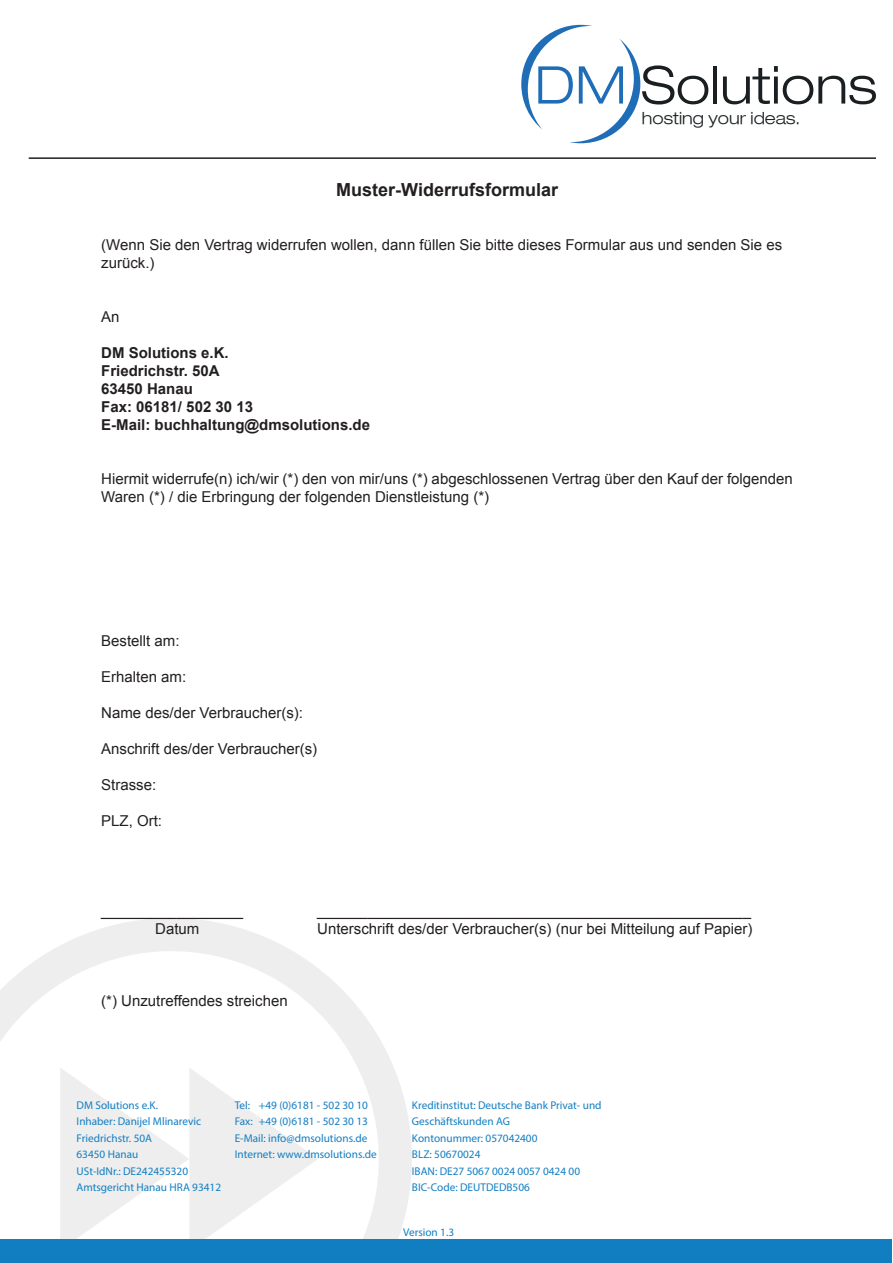
<style>
.page{position:relative;width:893px;height:1263px;background:#fff}
.page>*{position:absolute;margin:0;border:0;box-sizing:border-box;transform-origin:0 0}
.t1{font:300 expanded 52.05px "Helvetica Neue LT";color:#1a1f21}
.t2{font:700 18px "Arial";color:#231f20}
.t3{font:300 expanded 16.8px "Helvetica Neue LT";color:#1a1f21}
.t4{font:15px/18px "Arial";color:#231f20}
.t5{font:700 15px "Arial";color:#231f20}
.t6{font:11.25px/16.5px "Myriad Pro";color:#127ec2}
.s1{color:#1e6db6}
</style>
<div class="page">
<div style="left:0;top:1239px;width:892px;height:24px;background:#127ec2"></div>
<svg style="left:521px;top:25px;width:119px;height:118px"></svg>
<hr style="left:29px;top:157px;width:847px;height:2px;background:#231f20">
<h1 class="t1" style="left:535px;top:54px;width:344px"><span class="s1">DM</span> Solutions</h1>
<p class="t3" style="left:642px;top:108px;width:160px">hosting your ideas.</p>
<p class="t2" style="left:336px;top:178px;width:223px">Muster-Widerrufsformular</p>
<p class="t4" style="left:101px;top:236px;width:682px">(Wenn Sie den Vertrag widerrufen wollen, dann füllen Sie bitte dieses Formular aus und senden Sie es zurück.)</p>
<p class="t4" style="left:101px;top:308px;width:20px">An</p>
<p class="t5" style="left:101px;top:343px;width:129px">DM Solutions e.K.</p>
<p class="t5" style="left:101px;top:361px;width:120px">Friedrichstr. 50A</p>
<p class="t5" style="left:101px;top:379px;width:93px">63450 Hanau</p>
<p class="t5" style="left:101px;top:397px;width:153px">Fax: 06181/ 502 30 13</p>
<p class="t5" style="left:101px;top:415px;width:270px">E-Mail: buchhaltung@dmsolutions.de</p>
<p class="t4" style="left:101px;top:470px;width:693px">Hiermit widerrufe(n) ich/wir (*) den von mir/uns (*) abgeschlossenen Vertrag über den Kauf der folgenden<br>Waren (*) / die Erbringung der folgenden Dienstleistung (*)</p>
<p class="t4" style="left:101px;top:632px;width:80px">Bestellt am:</p>
<p class="t4" style="left:101px;top:668px;width:87px">Erhalten am:</p>
<p class="t4" style="left:101px;top:704px;width:203px">Name des/der Verbraucher(s):</p>
<p class="t4" style="left:101px;top:740px;width:217px">Anschrift des/der Verbraucher(s)</p>
<p class="t4" style="left:101px;top:776px;width:57px">Strasse:</p>
<p class="t4" style="left:101px;top:812px;width:62px">PLZ, Ort:</p>
<p class="t4" style="left:101px;top:902px;width:143px">_________________</p>
<p class="t4" style="left:317px;top:902px;width:435px">____________________________________________________</p>
<p class="t4" style="left:155px;top:920px;width:46px">Datum</p>
<p class="t4" style="left:317px;top:920px;width:437px">Unterschrift des/der Verbraucher(s) (nur bei Mitteilung auf Papier)</p>
<p class="t4" style="left:101px;top:992px;width:188px">(*) Unzutreffendes streichen</p>
<p class="t6" style="left:77px;top:1096px;width:146px">DM Solutions e.K.<br>Inhaber: Danijel Mlinarevic<br>Friedrichstr. 50A<br>63450 Hanau<br>USt-IdNr.: DE242455320<br>Amtsgericht Hanau HRA 93412</p>
<p class="t6" style="left:235px;top:1096px;width:143px">Tel: +49 (0)6181 - 502 30 10<br>Fax: +49 (0)6181 - 502 30 13<br>E-Mail: info@dmsolutions.de<br>Internet: www.dmsolutions.de</p>
<p class="t6" style="left:412px;top:1096px;width:191px">Kreditinstitut: Deutsche Bank Privat- und<br>Geschäftskunden AG<br>Kontonummer: 057042400<br>BLZ: 50670024<br>IBAN: DE27 5067 0024 0057 0424 00<br>BIC-Code: DEUTDEDB506</p>
<p class="t6" style="left:403px;top:1223px;width:52px">Version 1.3</p>
</div>
